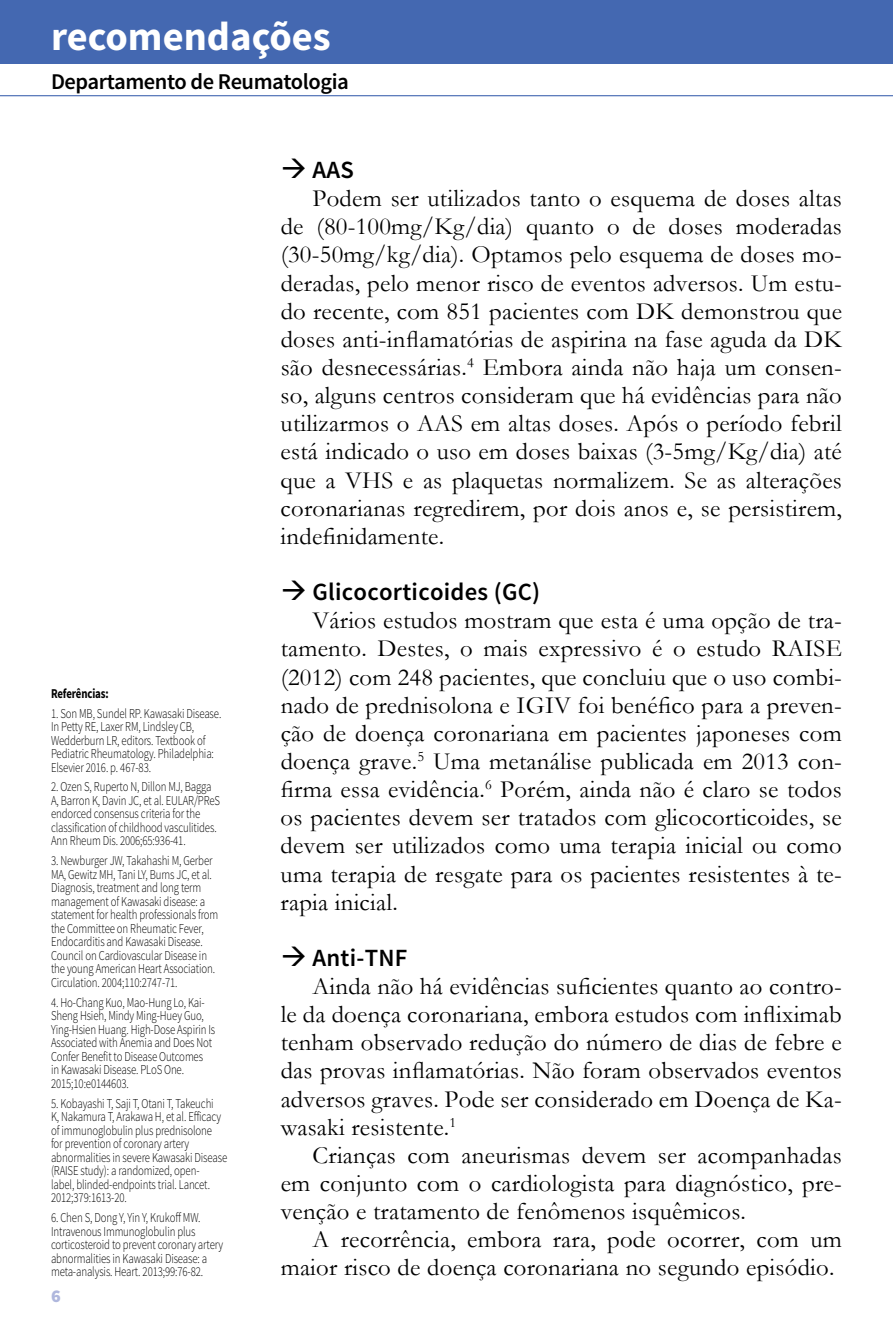
<style>
.page{position:relative;width:893px;height:1340px;background:#fff}
.page>*{position:absolute;margin:0;border:0;box-sizing:border-box;transform-origin:0 0}
.t1{font:700 40.5px "Source Sans Pro";color:#fff}
.t2{font:24.75px/28.1px "Garamond";letter-spacing:.01em;color:#000;text-align:justify}
.t3{font:600 24.75px "Source Sans Pro";letter-spacing:.01em;color:#000}
.t4{font:600 22.5px "Source Sans Pro";letter-spacing:-.02em;color:#000}
.t5{font:900 18px "Source Sans Pro";color:#afb7dd}
.t6{font:300 13.5px/13.5px "Source Sans Pro";letter-spacing:-.01em;color:#000;scale:.8 1}
.t7{font:700 13.5px "Source Sans Pro";letter-spacing:-.01em;color:#000;scale:.8 1}
</style>
<div class="page">
<div style="left:0;top:0;width:893px;height:64px;background:#4468b1"></div>
<hr style="left:0;top:95px;width:893px;height:1px;background:#4468b1">
<h1 class="t1" style="left:51px;top:11px;width:281px">recomendações</h1>
<p class="t4" style="left:51px;top:67px;width:299px">Departamento de Reumatologia</p>
<p class="t7" style="left:51px;top:684px;width:74px">Referências:</p>
<p class="t6" style="left:51px;top:706px;width:214px">1. Son MB, Sundel RP. Kawasaki Disease.<br>In Petty RE, Laxer RM, Lindsley CB, Wedderburn LR, editors. Textbook of Pediatric Rheumatology. Philadelphia:<br>Elsevier 2016. p. 467-83.</p>
<p class="t6" style="left:51px;top:780px;width:213px">2. Ozen S, Ruperto N, Dillon MJ, Bagga A, Barron K, Davin JC, et al. EULAR/PReS endorced consensus criteria for the classification of childhood vasculitides.<br>Ann Rheum Dis. 2006;65:936-41.</p>
<p class="t6" style="left:51px;top:854px;width:211px">3. Newburger JW, Takahashi M, Gerber MA, Gewitz MH, Tani LY, Burns JC, et al.<br>Diagnosis, treatment and long term management of Kawasaki disease: a statement for health professionals from the Committee on Rheumatic Fever, Endocarditis and Kawasaki Disease.<br>Council on Cardiovascular Disease in the young American Heart Association.<br>Circulation. 2004;110:2747-71.</p>
<p class="t6" style="left:51px;top:995px;width:207px">4. Ho-Chang Kuo, Mao-Hung Lo, Kai-<br>Sheng Hsieh, Mindy Ming-Huey Guo,<br>Ying-Hsien Huang. High-Dose Aspirin Is<br>Associated with Anemia and Does Not<br>Confer Benefit to Disease Outcomes<br>in Kawasaki Disease. PLoS One.<br>2015;10:e0144603.</p>
<p class="t6" style="left:51px;top:1096px;width:222px">5. Kobayashi T, Saji T, Otani T, Takeuchi<br>K, Nakamura T, Arakawa H, et al. Efficacy of immunoglobulin plus prednisolone<br>for prevention of coronary artery abnormalities in severe Kawasaki Disease (RAISE study): a randomized, open-<br>label, blinded-endpoints trial. Lancet.<br>2012;379:1613-20.</p>
<p class="t6" style="left:51px;top:1210px;width:217px">6. Chen S, Dong Y, Yin Y, Krukoff MW.<br>Intravenous Immunoglobulin plus corticosteroid to prevent coronary artery abnormalities in Kawasaki Disease: a meta-analysis. Heart. 2013;99:76-82.</p>
<p class="t5" style="left:51px;top:1284px;width:11px">6</p>
<p class="t3" style="left:313px;top:154px;width:43px">AAS</p>
<p class="t2" style="left:281px;top:184px;width:563px;text-indent:32px">Podem ser utilizados tanto o esquema de doses altas de (80-100mg/Kg/dia) quanto o de doses moderadas (30-50mg/kg/dia). Optamos pelo esquema de doses mo&shy;deradas, pelo menor risco de eventos adversos. Um estu&shy;do recente, com 851 pacientes com DK demonstrou que doses anti-inflamatórias de aspirina na fase aguda da DK são desnecessárias.<sup>4</sup> Embora ainda não haja um consen&shy;so, alguns centros consideram que há evidências para não utilizarmos o AAS em altas doses. Após o período febril está indicado o uso em doses baixas (3-5mg/Kg/dia) até que a VHS e as plaquetas normalizem. Se as alterações coronarianas regredirem, por dois anos e, se persistirem, indefinidamente.</p>
<p class="t3" style="left:313px;top:576px;width:229px">Glicocorticoides (GC)</p>
<p class="t2" style="left:281px;top:606px;width:563px;text-indent:32px">Vários estudos mostram que esta é uma opção de tra&shy;tamento. Destes, o mais expressivo é o estudo RAISE (2012) com 248 pacientes, que concluiu que o uso combi&shy;nado de prednisolona e IGIV foi benéfico para a preven&shy;ção de doença coronariana em pacientes japoneses com doença grave.<sup>5</sup> Uma metanálise publicada em 2013 con&shy;firma essa evidência.<sup>6</sup> Porém, ainda não é claro se todos os pacientes devem ser tratados com glicocorticoides, se devem ser utilizados como uma terapia inicial ou como uma terapia de resgate para os pacientes resistentes à te&shy;rapia inicial.</p>
<p class="t3" style="left:313px;top:942px;width:96px">Anti-TNF</p>
<p class="t2" style="left:281px;top:971px;width:563px;text-indent:32px">Ainda não há evidências suficientes quanto ao contro&shy;le da doença coronariana, embora estudos com infliximab tenham observado redução do número de dias de febre e das provas inflamatórias. Não foram observados eventos adversos graves. Pode ser considerado em Doença de Ka&shy;wasaki resistente.<sup>1</sup></p>
<p class="t2" style="left:281px;top:1140px;width:563px;text-indent:32px">Crianças com aneurismas devem ser acompanhadas em conjunto com o cardiologista para diagnóstico, pre&shy;venção e tratamento de fenômenos isquêmicos.</p>
<p class="t2" style="left:281px;top:1224px;width:563px;text-align:right">A recorrência, embora rara, pode ocorrer, com um maior risco de doença coronariana no segundo episódio.</p>
</div>
